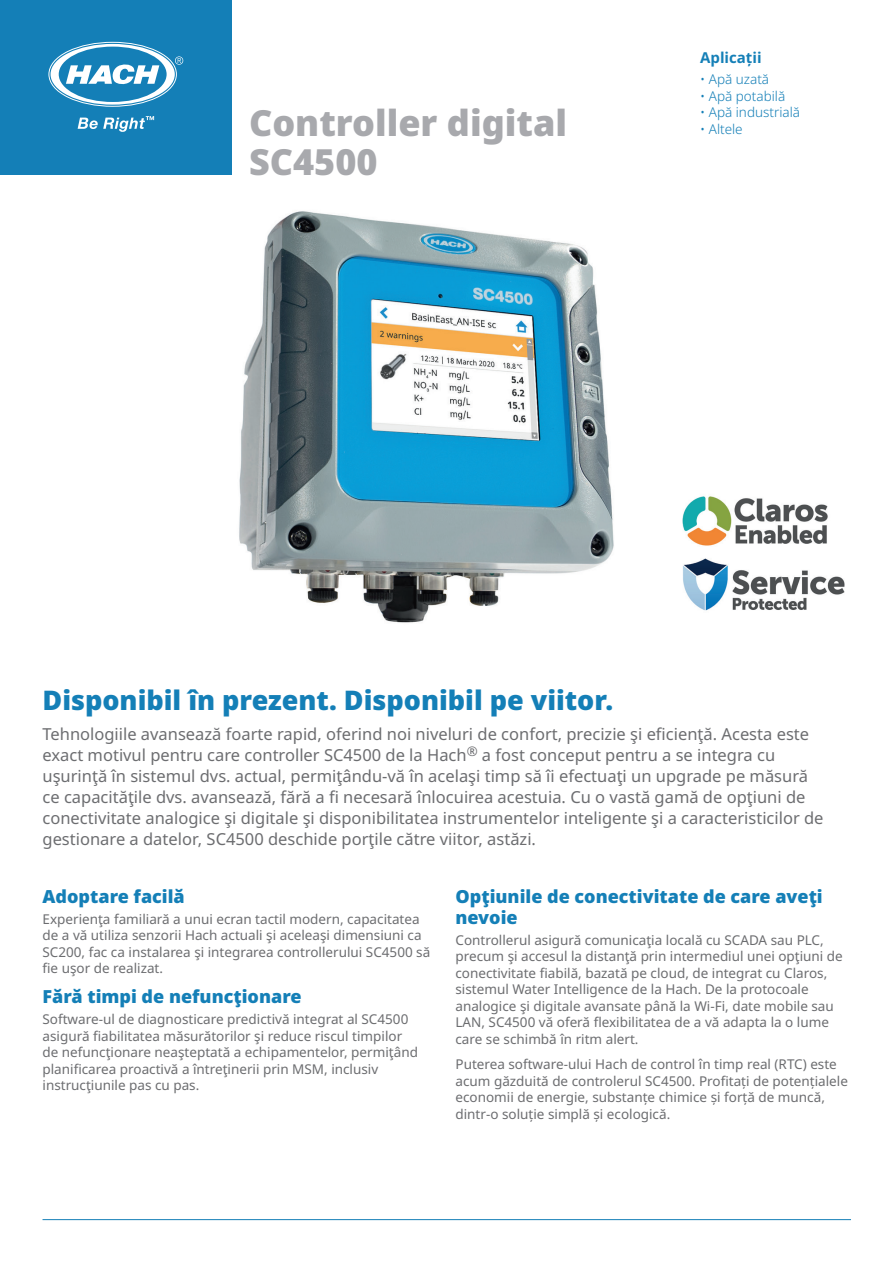
<style>
.page{position:relative;width:893px;height:1263px;background:#fff}
.page>*{position:absolute;margin:0;border:0;box-sizing:border-box;transform-origin:0 0}
.Head_1{font:900 36px/39px "Noto Sans";color:#a8a9ad}
.Head_2_USP{font:900 27px "Noto Sans";color:#147fb7}
.Head_2{font:900 18px/21px "Noto Sans";color:#147fb7}
.Text_1_USP{font:16.5px/21px "Noto Sans";color:#6c6d70}
.Head_3{font:700 15px "Noto Sans";color:#147fb7}
.Text_1_Gray{font:13.5px/16.5px "Noto Sans";color:#6c6d70}
.Text_1_Color{font:300 13.5px "Noto Sans";color:#147fb7}
</style>
<div class="page">
<div style="left:0;top:0;width:232px;height:175px;background:#147fb7"></div>
<svg style="left:48px;top:42px;width:135px;height:65px"></svg>
<svg style="left:78px;top:116px;width:76px;height:16px"></svg>
<hr style="left:43px;top:1219px;width:808px;height:1px;background:#147fb7">
<img style="left:239px;top:211px;width:375px;height:412px">
<img style="left:682px;top:496px;width:146px;height:50px">
<img style="left:683px;top:558px;width:162px;height:53px">
<p class="Head_1" style="left:249px;top:103px;width:320px">Controller digital<br>SC4500</p>
<p class="Head_3" style="left:700px;top:47px;width:63px">Aplicații</p>
<p class="Text_1_Color" style="left:700px;top:70px;width:70px">• Apă uzată</p>
<p class="Text_1_Color" style="left:700px;top:86px;width:87px">• Apă potabilă</p>
<p class="Text_1_Color" style="left:700px;top:103px;width:101px">• Apă industrială</p>
<p class="Text_1_Color" style="left:700px;top:119px;width:44px">• Altele</p>
<p class="Head_2_USP" style="left:43px;top:680px;width:572px">Disponibil în prezent. Disponibil pe viitor.</p>
<p class="Text_1_USP" style="left:43px;top:724px;width:782px">Tehnologiile avansează foarte rapid, oferind noi niveluri de confort, precizie şi eficienţă. Acesta este exact motivul pentru care controller SC4500 de la Hach<sup>®</sup> a fost conceput pentru a se integra cu uşurinţă în sistemul dvs. actual, permiţându-vă în acelaşi timp să îi efectuaţi un upgrade pe măsură ce capacităţile dvs. avansează, fără a fi necesară înlocuirea acestuia. Cu o vastă gamă de opţiuni de conectivitate analogice şi digitale şi disponibilitatea instrumentelor inteligente şi a caracteristicilor de gestionare a datelor, SC4500 deschide porţile către viitor, astăzi.</p>
<p class="Head_2" style="left:43px;top:885px;width:144px">Adoptare facilă</p>
<p class="Text_1_Gray" style="left:43px;top:911px;width:389px">Experienţa familiară a unui ecran tactil modern, capacitatea de a vă utiliza senzorii Hach actuali şi aceleaşi dimensiuni ca SC200, fac ca instalarea şi integrarea controllerului SC4500 să fie uşor de realizat.</p>
<p class="Head_2" style="left:43px;top:986px;width:261px">Fără timpi de nefuncţionare</p>
<p class="Text_1_Gray" style="left:43px;top:1011px;width:377px">Software-ul de diagnosticare predictivă integrat al SC4500 asigură fiabilitatea măsurătorilor şi reduce riscul timpilor de nefuncţionare neaşteptată a echipamentelor, permiţând planificarea proactivă a întreţinerii prin MSM, inclusiv instrucţiunile pas cu pas.</p>
<p class="Head_2" style="left:455px;top:885px;width:369px">Opţiunile de conectivitate de care aveţi nevoie</p>
<p class="Text_1_Gray" style="left:455px;top:932px;width:389px">Controllerul asigură comunicaţia locală cu SCADA sau PLC, precum şi accesul la distanţă prin intermediul unei opţiuni de conectivitate fiabilă, bazată pe cloud, de integrat cu Claros, sistemul Water Intelligence de la Hach. De la protocoale analogice şi digitale avansate până la Wi-Fi, date mobile sau LAN, SC4500 vă oferă flexibilitatea de a vă adapta la o lume care se schimbă în ritm alert.</p>
<p class="Text_1_Gray" style="left:455px;top:1056px;width:394px">Puterea software-ului Hach de control în timp real (RTC) este acum găzduită de controlerul SC4500. Profitați de potențialele economii de energie, substanțe chimice și forță de muncă, dintr-o soluție simplă și ecologică.</p>
</div>
